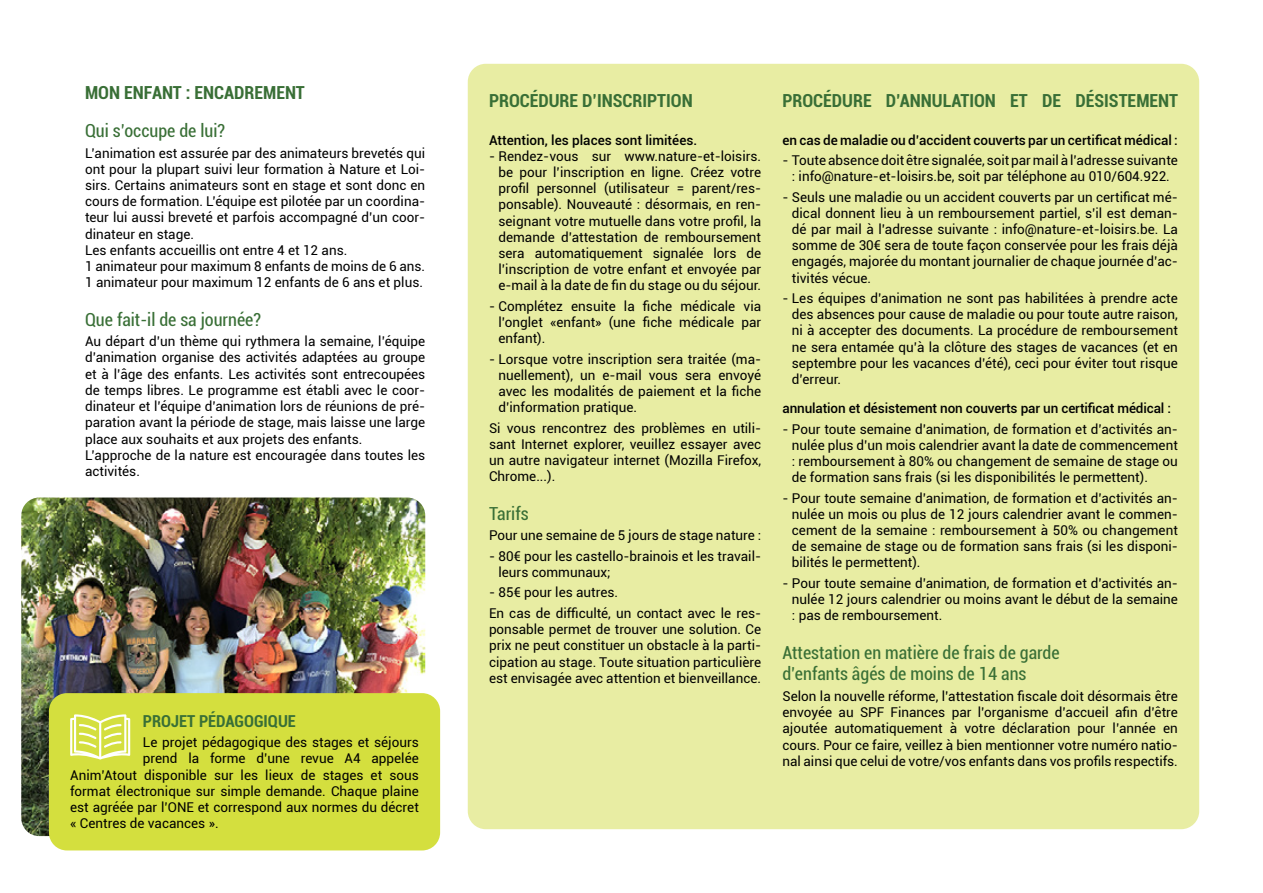
<style>
.page{position:relative;width:1263px;height:893px;background:#fff}
.page>*{position:absolute;margin:0;border:0;box-sizing:border-box;transform-origin:0 0}
.t1{font:condensed 18px/21.6px "Roboto";color:#396f36}
.t2{font:700 condensed 18px "Roboto";color:#396f36}
.t3{font:700 condensed 16.5px "Roboto";color:#396f36}
.t4{font:13.5px/16.2px "Roboto";color:#000;text-align:justify}
.t5{font:500 13.5px "Roboto";color:#000}
</style>
<div class="page">
<img style="left:21px;top:497px;width:404px;height:339px">
<div style="left:468px;top:64px;width:731px;height:765px;background:#e8eda3;border-radius:18px"></div>
<div style="left:49px;top:693px;width:391px;height:157px;background:#d4df3e;border-radius:18px"></div>
<svg style="left:70px;top:714px;width:60px;height:46px"></svg>
<h1 class="t2" style="left:85px;top:80px;width:221px">MON ENFANT : ENCADREMENT</h1>
<h1 class="t1" style="left:85px;top:119px;width:142px">Qui s’occupe de lui?</h1>
<p class="t4" style="left:85px;top:144px;width:342px;text-align:left">L’animation est assurée par des animateurs brevetés qui ont pour la plupart suivi leur formation à Nature et Loi&shy;sirs. Certains animateurs sont en stage et sont donc en cours de formation. L’équipe est pilotée par un coordina&shy;teur lui aussi breveté et parfois accompagné d’un coor&shy;dinateur en stage.<br>Les enfants accueillis ont entre 4 et 12 ans.<br>1 animateur pour maximum 8 enfants de moins de 6 ans.<br>1 animateur pour maximum 12 enfants de 6 ans et plus.</p>
<h1 class="t1" style="left:85px;top:308px;width:177px">Que fait-il de sa journée?</h1>
<p class="t4" style="left:85px;top:333px;width:342px;text-align:left">Au départ d’un thème qui rythmera la semaine, l’équipe d’animation organise des activités adaptées au groupe et à l’âge des enfants. Les activités sont entrecoupées de temps libres. Le programme est établi avec le coor&shy;dinateur et l’équipe d’animation lors de réunions de pré&shy;paration avant la période de stage, mais laisse une large place aux souhaits et aux projets des enfants.<br>L’approche de la nature est encouragée dans toutes les activités.</p>
<p class="t3" style="left:143px;top:709px;width:154px">PROJET PÉDAGOGIQUE</p>
<p class="t4" style="left:143px;top:734px;width:277px">Le projet pédagogique des stages et séjours</p>
<p class="t4" style="left:143px;top:750px;width:277px">prend la forme d’une revue A4 appelée</p>
<p class="t4" style="left:70px;top:766px;width:350px">Anim’Atout disponible sur les lieux de stages et sous</p>
<p class="t4" style="left:70px;top:782px;width:350px">format électronique sur simple demande. Chaque plaine</p>
<p class="t4" style="left:70px;top:799px;width:350px">est agréée par l’ONE et correspond aux normes du décret</p>
<p class="t4" style="left:70px;top:815px;width:150px">« Centres de vacances ».</p>
<h1 class="t2" style="left:489px;top:88px;width:205px">PROCÉDURE D’INSCRIPTION</h1>
<p class="t5" style="left:489px;top:130px;width:210px">Attention, les places sont limitées.</p>
<p class="t4" style="left:498px;top:147px;width:264px;text-indent:-9px">- Rendez-vous sur www.nature-et-loisirs. be pour l’inscription en ligne. Créez votre profil personnel (utilisateur = parent/res&shy;ponsable). Nouveauté : désormais, en ren&shy;seignant votre mutuelle dans votre profil, la demande d’attestation de remboursement sera automatiquement signalée lors de l’inscription de votre enfant et envoyée par e-mail à la date de fin du stage ou du séjour.</p>
<p class="t4" style="left:498px;top:297px;width:264px;text-indent:-9px">- Complétez ensuite la fiche médicale via l’onglet «enfant» (une fiche médicale par enfant).</p>
<p class="t4" style="left:498px;top:350px;width:264px;text-indent:-9px">- Lorsque votre inscription sera traitée (ma&shy;nuellement), un e-mail vous sera envoyé avec les modalités de paiement et la fiche d’information pratique.</p>
<p class="t4" style="left:489px;top:419px;width:274px">Si vous rencontrez des problèmes en utili&shy;sant Internet explorer, veuillez essayer avec un autre navigateur internet (Mozilla Firefox, Chrome...).</p>
<h1 class="t1" style="left:489px;top:502px;width:41px">Tarifs</h1>
<p class="t4" style="left:489px;top:527px;width:274px">Pour une semaine de 5 jours de stage nature :</p>
<p class="t4" style="left:498px;top:547px;width:264px;text-indent:-9px">- 80€ pour les castello-brainois et les travail&shy;leurs communaux;</p>
<p class="t4" style="left:489px;top:582px;width:274px;line-height:20.4px">- 85€ pour les autres.<br>En cas de difficulté, un contact avec le res-</p>
<p class="t4" style="left:489px;top:621px;width:274px">ponsable permet de trouver une solution. Ce prix ne peut constituer un obstacle à la parti&shy;cipation au stage. Toute situation particulière est envisagée avec attention et bienveillance.</p>
<h1 class="t2" style="left:782px;top:88px;width:397px">PROCÉDURE D’ANNULATION ET DE DÉSISTEMENT</h1>
<p class="t5" style="left:782px;top:130px;width:397px">en cas de maladie ou d’accident couverts par un certificat médical :</p>
<p class="t4" style="left:782px;top:152px;width:397px;text-align:center">- Toute absence doit être signalée, soit par mail à l’adresse suivante : info@nature-et-loisirs.be, soit par téléphone au 010/604.922.</p>
<p class="t4" style="left:792px;top:188px;width:388px;text-indent:-9px">- Seuls une maladie ou un accident couverts par un certificat mé&shy;dical donnent lieu à un remboursement partiel, s’il est deman&shy;dé par mail à l’adresse suivante : info@nature-et-loisirs.be. La somme de 30€ sera de toute façon conservée pour les frais déjà engagés, majorée du montant journalier de chaque journée d’ac&shy;tivités vécue.</p>
<p class="t4" style="left:792px;top:290px;width:387px;text-indent:-9px">- Les équipes d’animation ne sont pas habilitées à prendre acte des absences pour cause de maladie ou pour toute autre raison, ni à accepter des documents. La procédure de remboursement ne sera entamée qu’à la clôture des stages de vacances (et en septembre pour les vacances d’été), ceci pour éviter tout risque d’erreur.</p>
<p class="t5" style="left:782px;top:399px;width:390px">annulation et désistement non couverts par un certificat médical :</p>
<p class="t4" style="left:792px;top:420px;width:387px;text-indent:-9px">- Pour toute semaine d’animation, de formation et d’activités an&shy;nulée plus d’un mois calendrier avant la date de commencement : remboursement à 80% ou changement de semaine de stage ou de formation sans frais (si les disponibilités le permettent).</p>
<p class="t4" style="left:792px;top:489px;width:387px;text-indent:-9px">- Pour toute semaine d’animation, de formation et d’activités an&shy;nulée un mois ou plus de 12 jours calendrier avant le commen&shy;cement de la semaine : remboursement à 50% ou changement de semaine de stage ou de formation sans frais (si les disponi&shy;bilités le permettent).</p>
<p class="t4" style="left:792px;top:574px;width:387px;text-indent:-9px">- Pour toute semaine d’animation, de formation et d’activités an&shy;nulée 12 jours calendrier ou moins avant le début de la semaine : pas de remboursement.</p>
<h1 class="t1" style="left:782px;top:641px;width:279px">Attestation en matière de frais de garde d’enfants âgés de moins de 14 ans</h1>
<p class="t4" style="left:782px;top:687px;width:397px">Selon la nouvelle réforme, l’attestation fiscale doit désormais être envoyée au SPF Finances par l’organisme d’accueil afin d’être ajoutée automatiquement à votre déclaration pour l’année en cours. Pour ce faire, veillez à bien mentionner votre numéro natio&shy;nal ainsi que celui de votre/vos enfants dans vos profils respectifs.</p>
</div>
